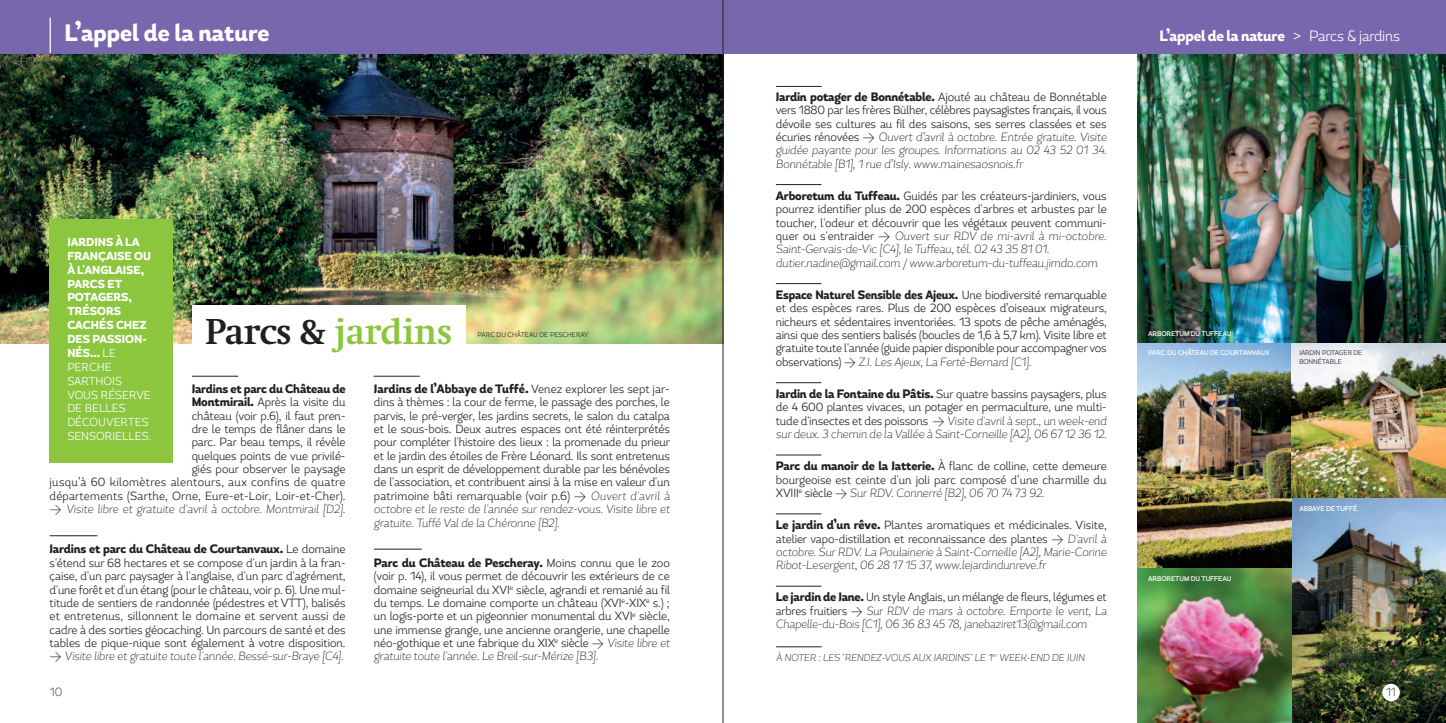
<style>
.page{position:relative;width:1446px;height:723px;background:#fff}
.page>*{position:absolute;margin:0;border:0;box-sizing:border-box;transform-origin:0 0}
.t1{font:700 37.5px "Swift";letter-spacing:-.02em;color:#8bc63e}
.t2{font:800 23.75px "Magallanes Cond";color:#fff}
.t3{font:800 15px "Magallanes Cond";letter-spacing:-.015em;color:#fff}
.t4{font:800 12.25px "Magallanes Cond";letter-spacing:-.015em;color:#231f20}
.t5{font:300 11.88px/13.4px "Magallanes Cond";letter-spacing:-.01em;color:#231f20;text-align:justify}
.t6{font:italic 200 11.88px/13.4px "Magallanes Cond";letter-spacing:-.015em;color:#231f20;text-align:justify}
.t7{font:200 11.88px "Magallanes Cond";color:#231f20}
.t8{font:800 11.5px/13.9px "Magallanes Cond";color:#fff}
.t9{font:italic 200 10px "Magallanes Cond";letter-spacing:-.01em;color:#231f20}
.t10{font:500 6.88px "Magallanes Cond";letter-spacing:-.01em;color:#fff}
.t11{font:300 6.88px/8.8px "Magallanes Cond";letter-spacing:-.01em;color:#231f20}
.s1{font-family:"Swift";font-weight:400}
.s2{font-weight:300}
.s3{font-weight:800;font-size:12.25px}
.s4{font-family:"DIN"}
.s5{font-weight:200;font-style:italic}
.s6{font-weight:300;font-size:11.88px}
.s7{font-weight:800;font-style:normal;font-size:12.25px}
.s8{font-weight:300;font-style:normal}
.s9{font-family:"DIN";font-weight:300;font-style:normal}
.s10{color:#231f20}
</style>
<div class="page">
<img style="left:1137px;top:53px;width:309px;height:291px">
<img style="left:1292px;top:498px;width:154px;height:225px">
<img style="left:1137px;top:344px;width:155px;height:225px">
<div style="left:723px;top:0;width:723px;height:53px;background:#7768ae"></div>
<img style="left:0;top:53px;width:723px;height:291px">
<div style="left:0;top:0;width:723px;height:53px;background:#7768ae"></div>
<div style="left:1382px;top:684px;width:18px;height:17px;background:#fff;border-radius:50%"></div>
<hr style="left:50px;top:18px;width:1px;height:35px;background:#fff">
<img style="left:1137px;top:569px;width:155px;height:154px">
<img style="left:1292px;top:344px;width:154px;height:154px">
<div style="left:192px;top:305px;width:273px;height:45px;background:#fff"></div>
<hr style="left:776px;top:184px;width:45px;height:1px;background:#231f20">
<hr style="left:776px;top:283px;width:45px;height:1px;background:#231f20">
<hr style="left:776px;top:382px;width:45px;height:1px;background:#231f20">
<hr style="left:776px;top:455px;width:45px;height:1px;background:#231f20">
<hr style="left:776px;top:514px;width:45px;height:1px;background:#231f20">
<hr style="left:776px;top:586px;width:45px;height:1px;background:#231f20">
<hr style="left:50px;top:535px;width:47px;height:1px;background:#231f20">
<hr style="left:374px;top:549px;width:48px;height:1px;background:#231f20">
<hr style="left:192px;top:376px;width:46px;height:1px;background:#231f20">
<hr style="left:374px;top:376px;width:46px;height:1px;background:#231f20">
<div style="left:50px;top:219px;width:123px;height:244px;background:#8bc63e"></div>
<hr style="left:776px;top:86px;width:45px;height:1px;background:#231f20">
<hr style="left:776px;top:646px;width:45px;height:1px;background:#231f20">
<hr style="left:723px;top:0;width:1px;height:723px;background:#231f20">
<h2 class="t2" style="left:64px;top:23px;width:207px">L’appel de la nature</h2>
<p class="t3" style="left:1159px;top:29px;width:242px">L’appel de la nature <span class="s1">&gt;</span> <span class="s2">Parcs &amp; jardins</span></p>
<p class="t5" style="left:776px;top:91px;width:332px"><span class="s3">Jardin potager de Bonnétable.</span> Ajouté au château de Bonnétable vers 1880 par les frères Bülher, célèbres paysagistes français, il vous dévoile ses cultures au fil des saisons, ses serres classées et ses écuries rénovées <span class="s4">&gt;</span> <span class="s5">Ouvert d’avril à octobre. Entrée gratuite. Visite guidée payante pour les groupes. Informations au 02 43 52 01 34.<br>Bonnétable [B1], 1 rue d’Isly. www.mainesaosnois.fr</span></p>
<p class="t5" style="left:776px;top:190px;width:332px;text-align:left"><span class="s3">Arboretum du Tuffeau.</span> Guidés par les créateurs-jardiniers, vous pourrez identifier plus de 200 espèces d'arbres et arbustes par le toucher, l'odeur et découvrir que les végétaux peuvent communi&shy;quer ou s'entraider <span class="s4">&gt;</span> <span class="s5">Ouvert sur RDV de mi-avril à mi-octobre.<br>Saint-Gervais-de-Vic [C4], le Tuffeau, tél. 02 43 35 81 01. dutier.nadine@gmail.com / www.arboretum-du-tuffeau.jimdo.com</span></p>
<p class="t4" style="left:776px;top:290px;width:332px">Esp ace Naturel Sensible des Ajeux. <span class="s6">Une biodiversité remarquable</span></p>
<p class="t5" style="left:776px;top:303px;width:332px">et des espèces rares. Plus de 200 espèces d’oiseaux migrateurs, nicheurs et sédentaires inventoriées. 13 spots de pêche aménagés, ainsi que des sentiers balisés (boucles de 1,6 à 5,7 km). Visite libre et gratuite toute l'année (guide papier disponible pour accompagner vos observations) <span class="s4">&gt;</span> <span class="s5">Z.I. Les Ajeux, La Ferté-Bernard [C1].</span></p>
<p class="t5" style="left:776px;top:388px;width:332px"><span class="s3">Jardin de la Fontaine du Pâtis.</span> Sur quatre bassins paysagers, plus de 4 600 plantes vivaces, un potager en permaculture, une multi&shy;tude d'insectes et des poissons <span class="s4">&gt;</span> <span class="s5">Visite d'avril à sept., un week-end sur deux. 3 chemin de la Vallée à Saint-Corneille [A2], 06 67 12 36 12.</span></p>
<p class="t5" style="left:776px;top:461px;width:332px"><span class="s3">Parc du manoir de la Jatterie.</span> À flanc de colline, cette demeure bourgeoise est ceinte d'un joli parc composé d’une charmille du XVIII<sup>e</sup> siècle <span class="s4">&gt;</span> <span class="s5">Sur RDV. Connerré [B2], 06 70 74 73 92.</span></p>
<p class="t6" style="left:776px;top:519px;width:332px"><span class="s7">Le jardin d’un rêve.</span> <span class="s8">Plantes aromatiques et médicinales. Visite, atelier vapo-distillation et reconnaissance des plantes</span> <span class="s9">&gt;</span> D'avril à octobre. Sur RDV. La Poulainerie à Saint-Corneille [A2], Marie-Corine Ribot-Lesergent, 06 28 17 15 37, www.lejardindunreve.fr</p>
<p class="t6" style="left:776px;top:592px;width:332px"><span class="s7">Le jardin de Jane.</span> <span class="s8">Un style Anglais, un mélange de fleurs, légumes et arbres fruitiers</span> <span class="s9">&gt;</span> Sur RDV de mars à octobre. Emporte le vent, La Chapelle-du-Bois [C1], 06 36 83 45 78, janebaziret13@gmail.com</p>
<p class="t8" style="left:67px;top:236px;width:85px">JARDINS À LA<br>FRANÇAISE OU<br>À L'ANGLAISE,<br>PARCS ET<br>POTAGERS,<br>TRÉSORS<br>CACHÉS CHEZ<br>DES PASSION-<br>NÉS... <span class="s2">LE<br>PERCHE<br>SARTHOIS<br>VOUS RÉSERVE<br>DE BELLES<br>DÉCOUVERTES<br>SENSORIELLES.</span></p>
<h1 class="t1" style="left:205px;top:317px;width:249px"><span class="s10">Parcs &amp;</span> jardins</h1>
<p class="t11" style="left:477px;top:331px;width:113px">PARC DU CHÂTEAU DE PESCHERAY</p>
<p class="t10" style="left:1148px;top:330px;width:85px">ARBORETUM DU TUFFEAU</p>
<p class="t10" style="left:1148px;top:348px;width:123px">PARC DU CHÂTEAU DE COURTANVAUX</p>
<p class="t4" style="left:374px;top:384px;width:297px">Jardins de l’Abbaye de Tuffé. <span class="s6">Venez explorer les sept jar-</span></p>
<p class="t5" style="left:374px;top:397px;width:298px">dins à thèmes : la cour de ferme, le passage des porches, le parvis, le pré-verger, les jardins secrets, le salon du catalpa et le sous-bois. Deux autres espaces ont été réinterprétés pour compléter l'histoire des lieux : la promenade du prieur et le jardin des étoiles de Frère Léonard. Ils sont entretenus dans un esprit de développement durable par les bénévoles de l'association, et contribuent ainsi à la mise en valeur d'un patrimoine bâti remarquable (voir p.6) <span class="s4">&gt;</span> <span class="s5">Ouvert d'avril à octobre et le reste de l'année sur rendez-vous. Visite libre et gratuite. Tuffé Val de la Chéronne [B2].</span></p>
<p class="t4" style="left:374px;top:557px;width:297px">Parc du Château de Pescheray. <span class="s6">Moins connu que le zoo</span></p>
<p class="t5" style="left:374px;top:570px;width:298px">(voir p. 14), il vous permet de découvrir les extérieurs de ce domaine seigneurial du XVI<sup>e</sup> siècle, agrandi et remanié au fil du temps. Le domaine comporte un château (XVI<sup>e</sup>-XIX<sup>e</sup> s.) ; un logis-porte et un pigeonnier monumental du XVI<sup>e</sup> siècle, une immense grange, une ancienne orangerie, une chapelle néo-gothique et une fabrique du XIX<sup>e</sup> siècle <span class="s4">&gt;</span> <span class="s5">Visite libre et gratuite toute l'année. Le Breil-sur-Mérize [B3].</span></p>
<p class="t4" style="left:192px;top:384px;width:155px">Jardins et parc du Château de</p>
<p class="t5" style="left:50px;top:397px;width:297px;text-align:right"><span class="s3">Montmirail.</span> Après la visite du<br>château (voir p.6), il faut pren-<br>dre le temps de flâner dans le<br>parc. Par beau temps, il révèle<br>quelques points de vue privilé-<br>giés pour observer le paysage<br>jusqu’à 60 kilomètres alentours, aux confins de quatre départements (Sarthe, Orne, Eure-et-Loir, Loir-et-Cher). <span class="s4">&gt;</span> <span class="s5">Visite libre et gratuite d'avril à octobre. Montmirail [D2].</span></p>
<p class="t4" style="left:50px;top:544px;width:297px">Jardins et parc du Château de Courtanvaux. <span class="s6">Le domaine</span></p>
<p class="t5" style="left:50px;top:557px;width:297px">s'étend sur 68 hectares et se compose d'un jardin à la fran&shy;çaise, d'un parc paysager à l'anglaise, d'un parc d'agrément, d'une forêt et d'un étang (pour le château, voir p. 6). Une mul&shy;titude de sentiers de randonnée (pédestres et VTT), balisés et entretenus, sillonnent le domaine et servent aussi de cadre à des sorties géocaching. Un parcours de santé et des tables de pique-nique sont également à votre disposition. <span class="s4">&gt;</span> <span class="s5">Visite libre et gratuite toute l'année. Bessé-sur-Braye [C4].</span></p>
<p class="t10" style="left:1148px;top:574px;width:85px">ARBORETUM DU TUFFEAU</p>
<p class="t9" style="left:776px;top:653px;width:310px">À NOTER : LES "RENDEZ-VOUS AUX JARDINS" LE 1<sup>er</sup> WEEK-END DE JUIN</p>
<p class="t11" style="left:1299px;top:349px;width:64px">JARDIN POTAGER DE<br>BONNÉTABLE</p>
<p class="t10" style="left:1299px;top:504px;width:59px">ABBAYE DE TUFFÉ</p>
<p class="t7" style="left:50px;top:685px;width:14px">10</p>
<p class="t7" style="left:1386px;top:685px;width:11px">11</p>
</div>
